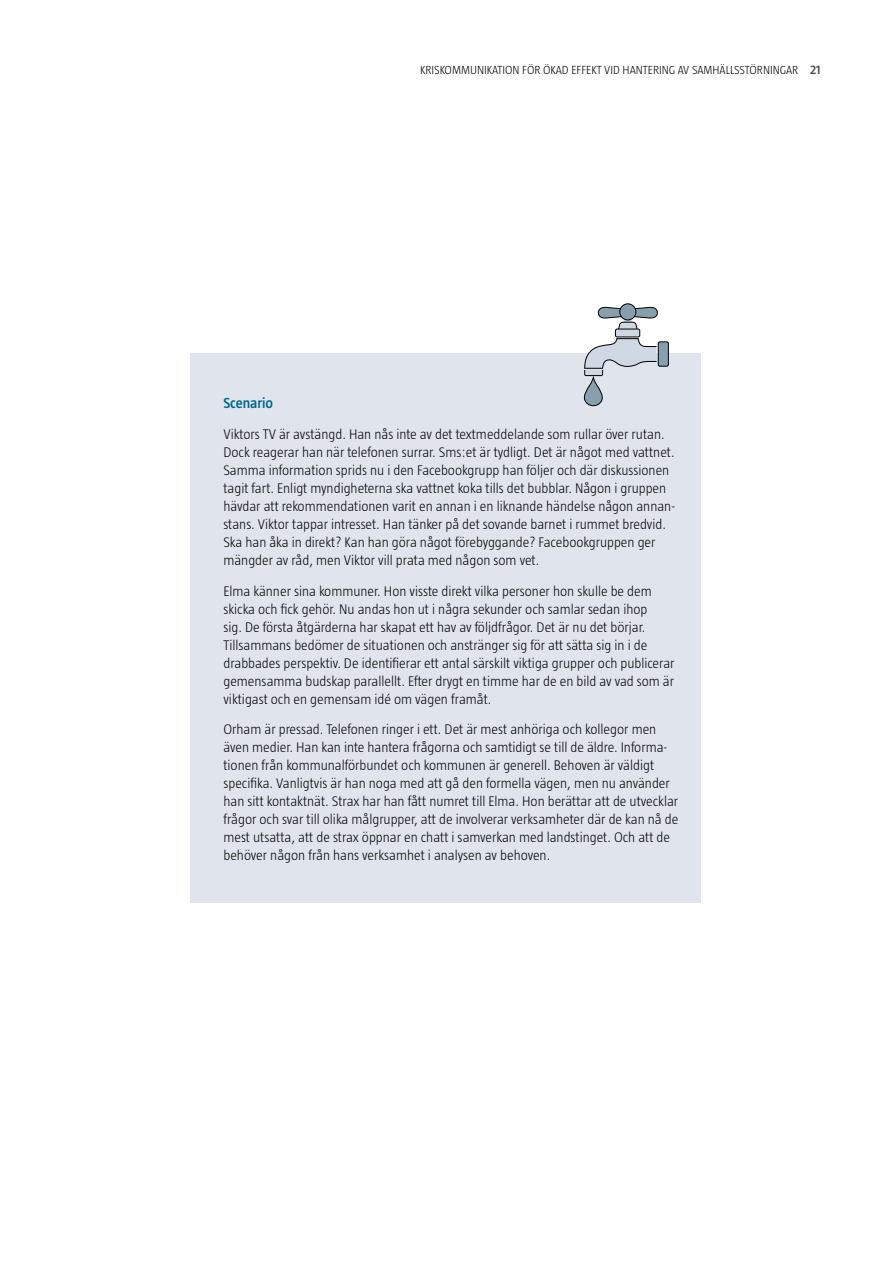
<style>
.page{position:relative;width:893px;height:1263px;background:#fff}
.page>*{position:absolute;margin:0;border:0;box-sizing:border-box;transform-origin:0 0}
.Rek_Rubrik{font:600 15px "Taz";letter-spacing:-.005em;color:#00688b}
.Tabell_innehåll___P{font:300 14.25px/18px "Taz";color:#000}
.t1{font:300 12px "Taz";color:#000}
.s1{font-weight:600;font-size:12.75px;color:#4a4a49}
</style>
<div class="page">
<div style="left:191px;top:353px;width:510px;height:550px;background:#dfe4ed"></div>
<div style="left:658px;top:342px;width:10px;height:24px;background:#889fae;border-radius:2px"></div>
<div style="left:658px;top:341px;width:11px;height:26px;border:1px solid #000;border-radius:2px"></div>
<svg style="left:597px;top:307px;width:61px;height:24px"></svg>
<svg style="left:583px;top:339px;width:74px;height:68px"></svg>
<div style="left:615px;top:329px;width:25px;height:8px;background:#cfd8e3;border-radius:2px"></div>
<div style="left:615px;top:329px;width:25px;height:8px;border:1px solid #000;border-radius:2px"></div>
<div style="left:620px;top:304px;width:16px;height:16px;background:#889fae;border-radius:50%"></div>
<div style="left:619px;top:303px;width:17px;height:17px;border:1px solid #000;border-radius:50%"></div>
<p class="t1" style="left:420px;top:63px;width:402px">KRISKOMMUNIKATION FÖR ÖKAD EFFEKT VID HANTERING AV SAMHÄLLSSTÖRNINGAR <span class="s1">21</span></p>
<p class="Rek_Rubrik" style="left:223px;top:394px;width:51px">Scenario</p>
<p class="Tabell_innehåll___P" style="left:223px;top:425px;width:453px">Viktors TV är avstängd. Han nås inte av det textmeddelande som rullar över rutan.<br>Dock reagerar han när telefonen surrar. Sms:et är tydligt. Det är något med vattnet.<br>Samma information sprids nu i den Facebookgrupp han följer och där diskussionen tagit fart. Enligt myndigheterna ska vattnet koka tills det bubblar. Någon i gruppen hävdar att rekommendationen varit en annan i en liknande händelse någon annan&shy;stans. Viktor tappar intresset. Han tänker på det sovande barnet i rummet bredvid.<br>Ska han åka in direkt? Kan han göra något förebyggande? Facebookgruppen ger mängder av råd, men Viktor vill prata med någon som vet.</p>
<p class="Tabell_innehåll___P" style="left:223px;top:581px;width:453px">Elma känner sina kommuner. Hon visste direkt vilka personer hon skulle be dem skicka och fick gehör. Nu andas hon ut i några sekunder och samlar sedan ihop<br>sig. De första åtgärderna har skapat ett hav av följdfrågor. Det är nu det börjar.<br>Tillsammans bedömer de situationen och anstränger sig för att sätta sig in i de drabbades perspektiv. De identifierar ett antal särskilt viktiga grupper och publicerar gemensamma budskap parallellt. Efter drygt en timme har de en bild av vad som är viktigast och en gemensam idé om vägen framåt.</p>
<p class="Tabell_innehåll___P" style="left:223px;top:720px;width:456px">Orham är pressad. Telefonen ringer i ett. Det är mest anhöriga och kollegor men även medier. Han kan inte hantera frågorna och samtidigt se till de äldre. Informa&shy;tionen från kommunalförbundet och kommunen är generell. Behoven är väldigt specifika. Vanligtvis är han noga med att gå den formella vägen, men nu använder han sitt kontaktnät. Strax har han fått numret till Elma. Hon berättar att de utvecklar frågor och svar till olika målgrupper, att de involverar verksamheter där de kan nå de mest utsatta, att de strax öppnar en chatt i samverkan med landstinget. Och att de behöver någon från hans verksamhet i analysen av behoven.</p>
</div>
